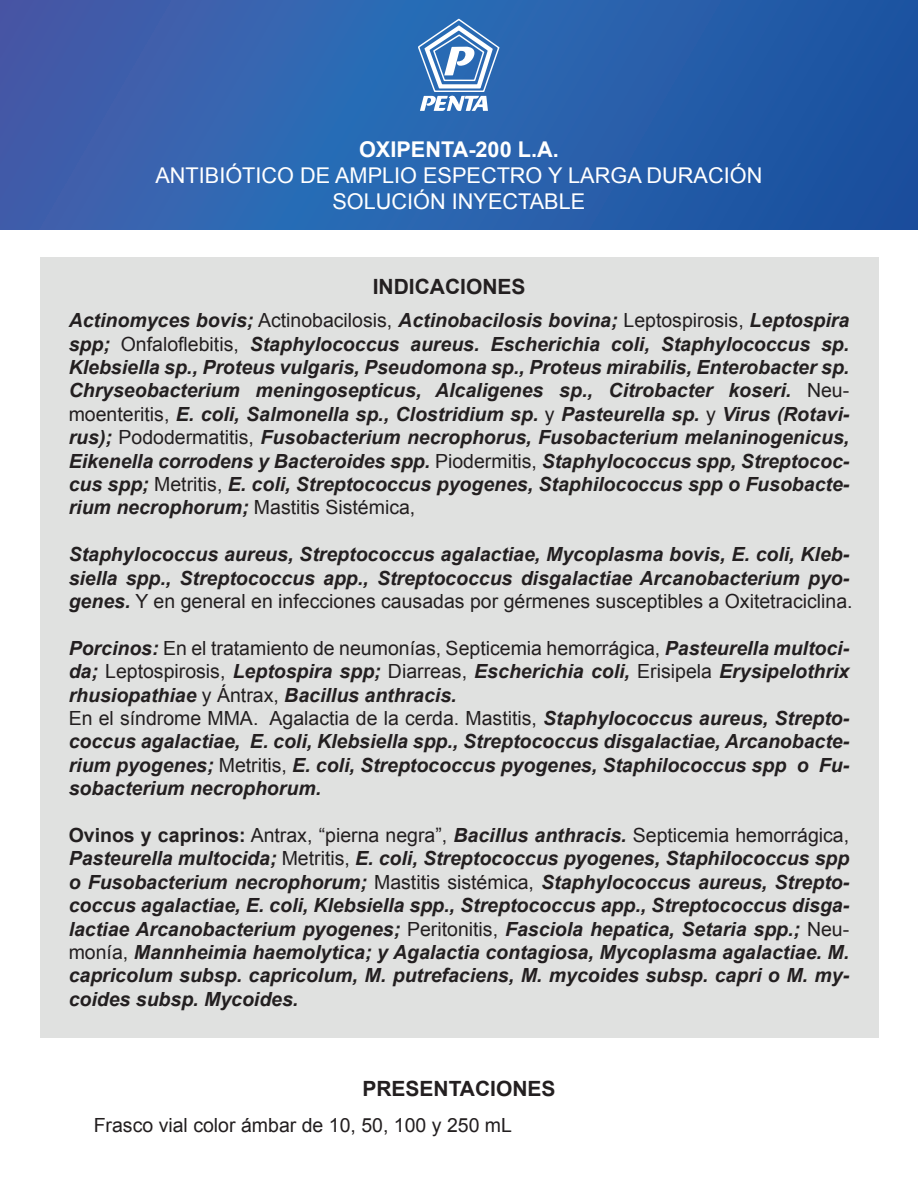
<style>
.page{position:relative;width:918px;height:1188px;background:#fff}
.page>*{position:absolute;margin:0;border:0;box-sizing:border-box;transform-origin:0 0}
.t1{font:21.75px/26.1px "Arial";color:#fff;text-align:center}
.t2{font:700 21.75px "Arial";color:#fff}
.t3{font:700 21px "Arial";color:#231f20}
.t4{font:italic 700 19.5px/23.4px "Arial";color:#231f20;text-align:justify}
.t5{font:19.5px "Arial";color:#231f20}
.s1{font-weight:400;font-style:normal}
.s2{font-style:normal}
</style>
<div class="page">
<div style="left:0;top:0;width:918px;height:230px;background:linear-gradient(to right,#4067b2,#1959a5)"></div>
<svg style="left:418px;top:19px;width:82px;height:92px"></svg>
<div style="left:40px;top:258px;width:838px;height:780px;background:#e0e1e0"></div>
<p class="t2" style="left:359px;top:135px;width:201px">OXIPENTA-200 L.A.</p>
<p class="t1" style="left:155px;top:162px;width:608px">ANTIBIÓTICO DE AMPLIO ESPECTRO Y LARGA DURACIÓN<br>SOLUCIÓN INYECTABLE</p>
<p class="t3" style="left:373px;top:273px;width:154px">INDICACIONES</p>
<p class="t4" style="left:69px;top:309px;width:782px">Actinomyces bovis; <span class="s1">Actinobacilosis,</span> Actinobacilosis bovina; <span class="s1">Leptospirosis,</span> Leptospira spp; <span class="s1">Onfaloflebitis,</span> Staphylococcus aureus. Escherichia coli, Staphylococcus sp.<br>Klebsiella sp., Proteus vulgaris, Pseudomona sp., Proteus mirabilis, Enterobacter sp.<br>Chryseobacterium meningosepticus, Alcaligenes sp., Citrobacter koseri. <span class="s1">Neu&shy;moenteritis,</span> E. coli, Salmonella sp., Clostridium sp. <span class="s1">y</span> Pasteurella sp. <span class="s1">y</span> Virus (Rotavi&shy;rus); <span class="s1">Pododermatitis,</span> Fusobacterium necrophorus, Fusobacterium melaninogenicus, Eikenella corrodens y Bacteroides spp. <span class="s1">Piodermitis,</span> Staphylococcus spp, Streptococ&shy;cus spp; <span class="s1">Metritis,</span> E. coli, Streptococcus pyogenes, Staphilococcus spp o Fusobacte&shy;rium necrophorum; <span class="s1">Mastitis Sistémica,</span></p>
<p class="t4" style="left:69px;top:543px;width:785px;text-align:left">Staphylococcus aureus, Streptococcus agalactiae, Mycoplasma bovis, E. coli, Kleb&shy;siella spp., Streptococcus app., Streptococcus disgalactiae Arcanobacterium pyo&shy;genes. <span class="s1">Y en general en infecciones causadas por gérmenes susceptibles a Oxitetraciclina.</span></p>
<p class="t4" style="left:69px;top:637px;width:782px;text-align:left">Porcinos: <span class="s1">En el tratamiento de neumonías, Septicemia hemorrágica,</span> Pasteurella multoci&shy;da; <span class="s1">Leptospirosis,</span> Leptospira spp; <span class="s1">Diarreas,</span> Escherichia coli, <span class="s1">Erisipela</span> Erysipelothrix rhusiopathiae <span class="s1">y Ántrax,</span> Bacillus anthracis.<br><span class="s1">En el síndrome MMA. Agalactia de la cerda. Mastitis,</span> Staphylococcus aureus, Strepto&shy;coccus agalactiae, E. coli, Klebsiella spp., Streptococcus disgalactiae, Arcanobacte&shy;rium pyogenes; <span class="s1">Metritis,</span> E. coli, Streptococcus pyogenes, Staphilococcus spp o Fu&shy;sobacterium necrophorum.</p>
<p class="t4" style="left:69px;top:824px;width:782px"><span class="s2">Ovinos y caprinos:</span> <span class="s1">Antrax, “pierna negra”,</span> Bacillus anthracis. <span class="s1">Septicemia hemorrágica, </span>Pasteurella multocida; <span class="s1">Metritis,</span> E. coli, Streptococcus pyogenes, Staphilococcus spp o Fusobacterium necrophorum; <span class="s1">Mastitis sistémica,</span> Staphylococcus aureus, Strepto&shy;coccus agalactiae, E. coli, Klebsiella spp., Streptococcus app., Streptococcus disga&shy;lactiae Arcanobacterium pyogenes; <span class="s1">Peritonitis,</span> Fasciola hepatica, Setaria spp.; <span class="s1">Neu&shy;monía,</span> Mannheimia haemolytica; y Agalactia contagiosa, Mycoplasma agalactiae. M. capricolum subsp. capricolum, M. putrefaciens, M. mycoides subsp. capri o M. my&shy;coides subsp. Mycoides.</p>
<p class="t3" style="left:362px;top:1075px;width:195px">PRESENTACIONES</p>
<p class="t5" style="left:94px;top:1112px;width:420px">Frasco vial color ámbar de 10, 50, 100 y 250 mL</p>
</div>
